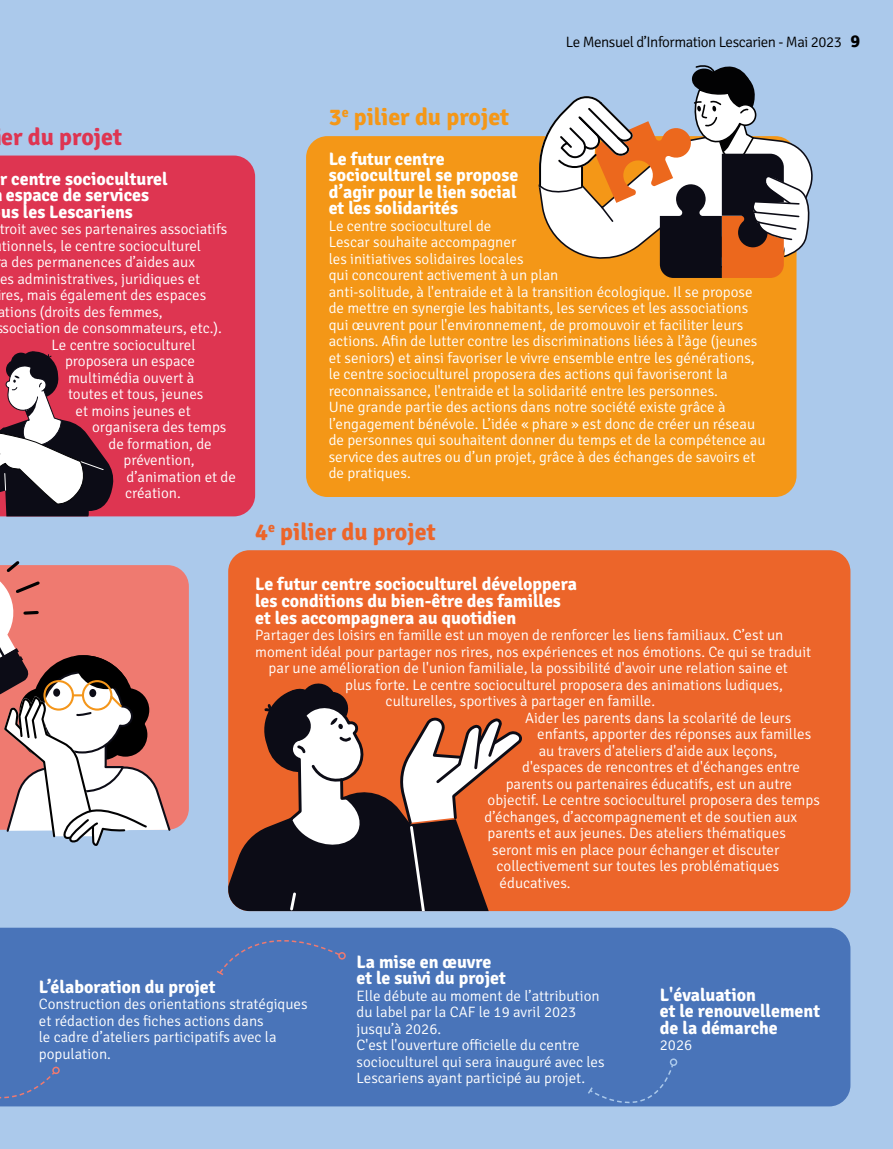
<style>
.page{position:relative;width:893px;height:1149px;background:#fff}
.page>*{position:absolute;margin:0;border:0;box-sizing:border-box;transform-origin:0 0}
.t1{font:700 24px "Signika";color:#f49717}
.t2{font:700 24px "Signika";color:#ec652a}
.t3{font:700 24px "Signika";color:#de3551}
.t4{font:700 18px/16.5px "Signika";color:#fff}
.t5{font:300 15px/16.5px "Signika";color:#fff}
.t6{font:300 15px "Signika";letter-spacing:-.03em;color:#000}
.s1{font-weight:700;font-size:18px}
</style>
<div class="page">
<div style="left:0;top:0;width:893px;height:1148px;background:#abc9eb"></div>
<div style="left:0;top:155px;width:255px;height:361px;background:#de3551"></div>
<div style="left:306px;top:136px;width:490px;height:361px;background:#f49717;border-radius:21px"></div>
<div style="left:228px;top:550px;width:622px;height:360px;background:#ec652a;border-radius:21px"></div>
<div style="left:0;top:927px;width:850px;height:179px;background:#4974b9"></div>
<svg style="left:172px;top:565px;width:17px;height:264px;background:#eb7d75"></svg>
<div style="left:586px;top:1062px;width:88px;height:42px;background:#4974b9"></div>
<div style="left:670px;top:1058px;width:7px;height:7px;border:2px solid #abc9eb;border-radius:50%"></div>
<div style="left:0;top:1070px;width:56px;height:28px;background:#4974b9"></div>
<div style="left:52px;top:1066px;width:8px;height:7px;border:2px solid #ef7a70;border-radius:50%"></div>
<svg style="left:0;top:350px;width:114px;height:166px;background:#9b5f6c"></svg>
<svg style="left:538px;top:65px;width:275px;height:213px"></svg>
<svg style="left:0;top:561px;width:172px;height:285px;background:#cd9794"></svg>
<svg style="left:215px;top:681px;width:309px;height:295px"></svg>
<p class="t6" style="left:566px;top:31px;width:296px">Le Mensuel d’Information Lescarien - Mai 2023 <span class="s1">9</span></p>
<h1 class="t3" style="left:1px;top:119px;width:122px">er du projet</h1>
<p class="t4" style="left:0;top:169px;width:169px">r centre socioculturel espace de services<br>us les Lescariens</p>
<p class="t5" style="left:0;top:220px;width:229px">troit avec ses partenaires associatifs</p>
<p class="t5" style="left:2px;top:236px;width:201px">tionnels, le centre socioculturel</p>
<p class="t5" style="left:1px;top:253px;width:196px">a des permanences d’aides aux</p>
<p class="t5" style="left:0;top:269px;width:202px">es administratives, juridiques et</p>
<p class="t5" style="left:1px;top:286px;width:207px">res, mais également des espaces</p>
<p class="t5" style="left:-2px;top:302px;width:167px">ations (droits des femmes,</p>
<p class="t5" style="left:3px;top:319px;width:221px">sociation de consommateurs, etc.).</p>
<p class="t5" style="left:52px;top:335px;width:145px">Le centre socioculturel</p>
<p class="t5" style="left:65px;top:352px;width:132px">proposera un espace</p>
<p class="t5" style="left:68px;top:368px;width:128px">multimédia ouvert à</p>
<p class="t5" style="left:68px;top:385px;width:137px">toutes et tous, jeunes</p>
<p class="t5" style="left:76px;top:401px;width:117px">et moins jeunes et</p>
<p class="t5" style="left:92px;top:418px;width:136px">organisera des temps</p>
<p class="t5" style="left:109px;top:434px;width:105px">de formation, de</p>
<p class="t5" style="left:124px;top:451px;width:73px">prévention,</p>
<p class="t5" style="left:127px;top:467px;width:111px">d’animation et de</p>
<p class="t5" style="left:125px;top:484px;width:57px">création.</p>
<h1 class="t1" style="left:329px;top:100px;width:182px">3<sup>e</sup> pilier du projet</h1>
<p class="t4" style="left:329px;top:149px;width:191px">Le futur centre socioculturel se propose d’agir pour le lien social et les solidarités</p>
<p class="t5" style="left:329px;top:216px;width:438px">Le centre socioculturel de<br>Lescar souhaite accompagner<br>les initiatives solidaires locales<br>qui concourent activement à un plan<br>anti-solitude, à l'entraide et à la transition écologique. Il se propose de mettre en synergie les habitants, les services et les associations qui œuvrent pour l'environnement, de promouvoir et faciliter leurs actions. Afin de lutter contre les discriminations liées à l’âge (jeunes et seniors) et ainsi favoriser le vivre ensemble entre les générations, le centre socioculturel proposera des actions qui favoriseront la reconnaissance, l'entraide et la solidarité entre les personnes.<br>Une grande partie des actions dans notre société existe grâce à l’engagement bénévole. L’idée « phare » est donc de créer un réseau de personnes qui souhaitent donner du temps et de la compétence au service des autres ou d’un projet, grâce à des échanges de savoirs et de pratiques.</p>
<h1 class="t2" style="left:255px;top:514px;width:182px">4<sup>e</sup> pilier du projet</h1>
<p class="t4" style="left:255px;top:575px;width:323px">Le futur centre socioculturel développera les conditions du bien-être des familles et les accompagnera au quotidien</p>
<p class="t5" style="left:255px;top:625px;width:530px">Partager des loisirs en famille est un moyen de renforcer les liens familiaux. C’est un</p>
<p class="t5" style="left:255px;top:642px;width:557px">moment idéal pour partager nos rires, nos expériences et nos émotions. Ce qui se traduit</p>
<p class="t5" style="left:269px;top:658px;width:521px">par une amélioration de l'union familiale, la possibilité d'avoir une relation saine et</p>
<p class="t5" style="left:345px;top:675px;width:439px">plus forte. Le centre socioculturel proposera des animations ludiques,</p>
<p class="t5" style="left:386px;top:691px;width:271px">culturelles, sportives à partager en famille.</p>
<p class="t5" style="left:525px;top:708px;width:268px">Aider les parents dans la scolarité de leurs</p>
<p class="t5" style="left:537px;top:724px;width:276px">enfants, apporter des réponses aux familles</p>
<p class="t5" style="left:539px;top:741px;width:240px">au travers d'ateliers d'aide aux leçons,</p>
<p class="t5" style="left:522px;top:757px;width:279px">d'espaces de rencontres et d'échanges entre</p>
<p class="t5" style="left:506px;top:774px;width:288px">parents ou partenaires éducatifs, est un autre</p>
<p class="t5" style="left:488px;top:790px;width:334px">objectif. Le centre socioculturel proposera des temps</p>
<p class="t5" style="left:485px;top:807px;width:314px">d’échanges, d’accompagnement et de soutien aux</p>
<p class="t5" style="left:488px;top:823px;width:300px">parents et aux jeunes. Des ateliers thématiques</p>
<p class="t5" style="left:492px;top:840px;width:289px">seront mis en place pour échanger et discuter</p>
<p class="t5" style="left:497px;top:856px;width:284px">collectivement sur toutes les problématiques</p>
<p class="t5" style="left:500px;top:873px;width:73px">éducatives.</p>
<p class="t4" style="left:39px;top:976px;width:178px">L’élaboration du projet</p>
<p class="t5" style="left:39px;top:994px;width:270px">Construction des orientations stratégiques et rédaction des fiches actions dans<br>le cadre d’ateliers participatifs avec la population.</p>
<p class="t4" style="left:356px;top:951px;width:151px">La mise en œuvre et le suivi du projet</p>
<p class="t5" style="left:356px;top:986px;width:250px">Elle débute au moment de l’attribution du label par la CAF le 19 avril 2023 jusqu’à 2026.<br>C'est l'ouverture officielle du centre socioculturel qui sera inauguré avec les Lescariens ayant participé au projet.</p>
<p class="t4" style="left:660px;top:984px;width:162px">L'évaluation<br>et le renouvellement de la démarche</p>
<p class="t5" style="left:660px;top:1035px;width:34px">2026</p>
</div>
